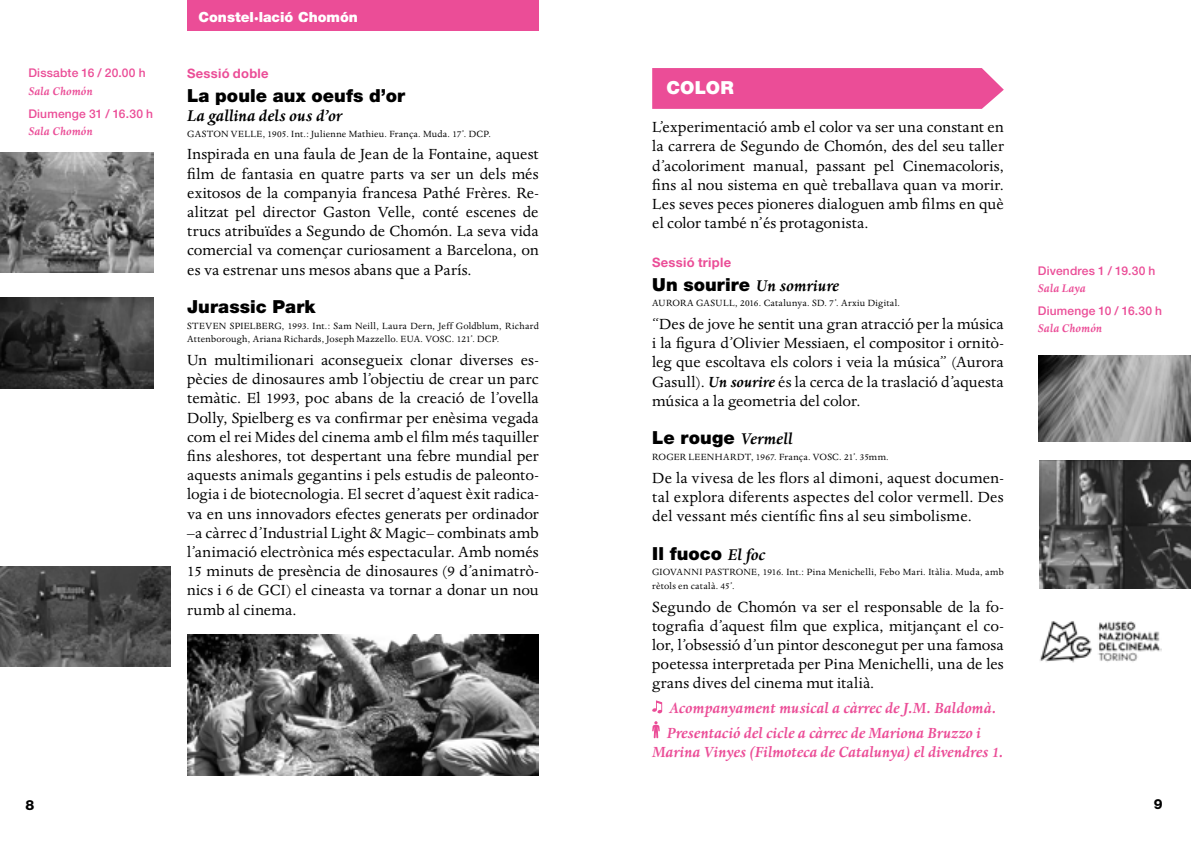
<style>
.page{position:relative;width:1191px;height:845px;background:#fff}
.page>*{position:absolute;margin:0;border:0;box-sizing:border-box;transform-origin:0 0}
.t1{font:900 18px "Helvetica Neue LT";letter-spacing:.005em;color:#000}
.t2{font:italic 700 18px "Dante";color:#000}
.t3{font:900 18px "Helvetica Neue LT";letter-spacing:.005em;color:#fff}
.t4{font:17px/19.2px "Dante";letter-spacing:.005em;color:#000;text-align:justify}
.t5{font:italic 700 17px/24.8px "Dante";color:#eb4d97}
.t6{font:900 14px "Helvetica Neue LT";color:#fff}
.t7{font:800 14px "Helvetica Neue LT";color:#000}
.t8{font:700 13px "Helvetica Neue LT";letter-spacing:.02em;color:#eb4d97}
.t9{font:italic 700 12.8px "Dante";letter-spacing:.01em;color:#eb4d97}
.t10{font:500 12px "Helvetica Neue LT";letter-spacing:.015em;color:#eb4d97}
.t11{font:10.4px/13.6px "Dante";letter-spacing:.025em;color:#000}
.s1{font-family:"Helvetica Neue LT";font-weight:900;font-style:normal}
.s2{font-weight:700;font-style:italic}
.s3{font-family:"Dante";font-weight:700;font-style:italic}
</style>
<div class="page">
<svg style="left:652px;top:700px;width:10px;height:13px"></svg>
<svg style="left:652px;top:721px;width:7px;height:17px"></svg>
<img style="left:1038px;top:356px;width:153px;height:85px">
<img style="left:1039px;top:460px;width:152px;height:128px">
<div style="left:187px;top:0;width:352px;height:30px;background:#eb4d97"></div>
<img style="left:0;top:152px;width:153px;height:120px">
<img style="left:0;top:298px;width:153px;height:91px">
<img style="left:0;top:566px;width:170px;height:100px">
<img style="left:187px;top:634px;width:352px;height:141px">
<div style="left:652px;top:68px;width:351px;height:41px;background:#eb4d97"></div>
<img style="left:1039px;top:621px;width:123px;height:42px">
<p class="t10" style="left:28px;top:66px;width:119px">Dissabte 16 / 20.00 h</p>
<p class="t9" style="left:28px;top:84px;width:66px">Sala Chomón</p>
<p class="t10" style="left:28px;top:106px;width:126px">Diumenge 31 / 16.30 h</p>
<p class="t9" style="left:28px;top:124px;width:66px">Sala Chomón</p>
<p class="t6" style="left:198px;top:9px;width:161px">Constel·lació Chomón</p>
<p class="t8" style="left:187px;top:65px;width:83px">Sessió doble</p>
<p class="t1" style="left:187px;top:84px;width:219px">La poule aux oeufs d’or</p>
<p class="t2" style="left:187px;top:106px;width:156px">La gallina dels ous d’or</p>
<p class="t11" style="left:187px;top:127px;width:16px">Gaston</p>
<p class="t11" style="left:231px;top:127px;width:15px">Velle</p>
<p class="t11" style="left:263px;top:127px;width:230px">, 1905. Int.: Julienne Mathieu. França. Muda. 17’. DCP.</p>
<p class="t4" style="left:187px;top:145px;width:353px">Inspirada en una faula de Jean de la Fontaine, aquest film de fantasia en quatre parts va ser un dels més exitosos de la companyia francesa Pathé Frères. Re&shy;alitzat pel director Gaston Velle, conté escenes de trucs atribuïdes a Segundo de Chomón. La seva vida comercial va començar curiosament a Barcelona, on es va estrenar uns mesos abans que a París.</p>
<p class="t1" style="left:187px;top:296px;width:130px">Jurassic Park</p>
<p class="t11" style="left:187px;top:319px;width:13px">Steven</p>
<p class="t11" style="left:230px;top:319px;width:12px">Spielberg</p>
<p class="t11" style="left:187px;top:319px;width:353px;text-indent:95px">, 1993. Int.: Sam Neill, Laura Dern, Jeff Goldblum, Richard<br>Attenborough, Ariana Richards, Joseph Mazzello. EUA. VOSC. 121’. DCP.</p>
<p class="t4" style="left:187px;top:351px;width:353px">Un multimilionari aconsegueix clonar diverses es&shy;pècies de dinosaures amb l’objectiu de crear un parc temàtic. El 1993, poc abans de la creació de l’ovella Dolly, Spielberg es va confirmar per enèsima vegada com el rei Mides del cinema amb el film més taquiller fins aleshores, tot despertant una febre mundial per aquests animals gegantins i pels estudis de paleonto&shy;logia i de biotecnologia. El secret d’aquest èxit radica&shy;va en uns innovadors efectes generats per ordinador –a càrrec d’Industrial Light &amp; Magic– combinats amb l’animació electrònica més espectacular. Amb només 15 minuts de presència de dinosaures (9 d’animatrò&shy;nics i 6 de GCI) el cineasta va tornar a donar un nou rumb al cinema.</p>
<p class="t7" style="left:26px;top:796px;width:10px">8</p>
<p class="t3" style="left:666px;top:77px;width:69px">COLOR</p>
<p class="t4" style="left:652px;top:118px;width:353px">L’experimentació amb el color va ser una constant en la carrera de Segundo de Chomón, des del seu taller d’acoloriment manual, passant pel Cinemacoloris, fins al nou sistema en què treballava quan va morir.<br>Les seves peces pioneres dialoguen amb films en què el color també n’és protagonista.</p>
<p class="t8" style="left:652px;top:254px;width:80px">Sessió triple</p>
<p class="t2" style="left:652px;top:275px;width:188px"><span class="s1">Un sourire</span> Un somriure</p>
<p class="t11" style="left:652px;top:297px;width:249px">AURORA GASULL, 2016. Catalunya. SD. 7’. Arxiu Digital.</p>
<p class="t4" style="left:652px;top:315px;width:353px">“Des de jove he sentit una gran atracció per la música i la figura d’Olivier Messiaen, el compositor i ornitò&shy;leg que escoltava els colors i veia la música” (Aurora Gasull). <span class="s2">Un sourire</span> és la cerca de la traslació d’aquesta música a la geometria del color.</p>
<p class="t1" style="left:652px;top:427px;width:142px">Le rouge <span class="s3">Vermell</span></p>
<p class="t11" style="left:652px;top:450px;width:238px">ROGER LEENHARDT, 1967. França. VOSC. 21’. 35mm.</p>
<p class="t4" style="left:652px;top:468px;width:353px">De la vivesa de les flors al dimoni, aquest documen&shy;tal explora diferents aspectes del color vermell. Des del vessant més científic fins al seu simbolisme.</p>
<p class="t1" style="left:652px;top:542px;width:114px">Il fuoco <span class="s3">El foc</span></p>
<p class="t11" style="left:652px;top:566px;width:353px">GIOVANNI PASTRONE, 1916. Int.: Pina Menichelli, Febo Mari. Itàlia. Muda, amb rètols en català. 45’.</p>
<p class="t4" style="left:652px;top:597px;width:353px">Segundo de Chomón va ser el responsable de la fo&shy;tografia d’aquest film que explica, mitjançant el co&shy;lor, l’obsessió d’un pintor desconegut per una famosa poetessa interpretada per Pina Menichelli, una de les grans dives del cinema mut italià.</p>
<p class="t5" style="left:666px;top:696px;width:331px">Acompanyament musical a càrrec de J.M. Baldomà.<br>Presentació del cicle a càrrec de Mariona Bruzzo i</p>
<p class="t5" style="left:652px;top:740px;width:353px">Marina Vinyes (Filmoteca de Catalunya) el divendres 1.</p>
<p class="t10" style="left:1037px;top:263px;width:119px">Divendres 1 / 19.30 h</p>
<p class="t9" style="left:1037px;top:281px;width:49px">Sala Laya</p>
<p class="t10" style="left:1037px;top:304px;width:126px">Diumenge 10 / 16.30 h</p>
<p class="t9" style="left:1037px;top:321px;width:66px">Sala Chomón</p>
<p class="t7" style="left:1154px;top:795px;width:10px">9</p>
</div>
